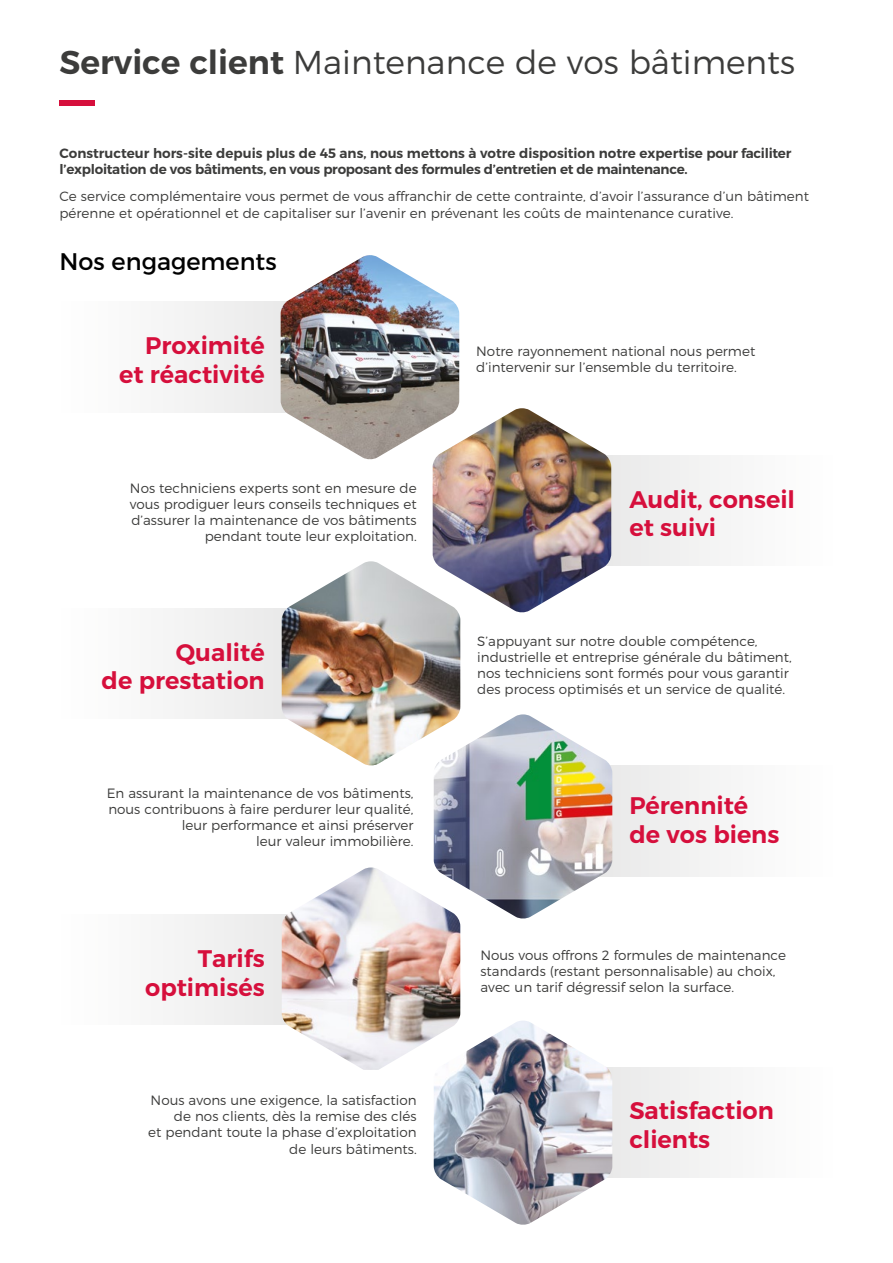
<style>
.page{position:relative;width:893px;height:1263px;background:#fff}
.page>*{position:absolute;margin:0;border:0;box-sizing:border-box;transform-origin:0 0}
.t1{font:600 53.25px "Montserrat";color:#d60f3c}
.t2{font:300 33px "Montserrat";color:#3c3c3b}
.t3{font:600 24px/28.8px "Montserrat";color:#d60f3c;text-align:right}
.t4{font:24px "Montserrat";color:#000}
.t5{font:300 13.5px/16.2px "Montserrat";color:#3c3c3b}
.t6{font:600 13.5px/16.2px "Montserrat";letter-spacing:-.02em;color:#3c3c3b}
.s1{font-weight:600}
</style>
<div class="page">
<div style="left:60px;top:302px;width:318px;height:110px;background:#f5f5f5"></div>
<div style="left:60px;top:608px;width:318px;height:111px;background:#f5f5f5"></div>
<div style="left:60px;top:914px;width:318px;height:111px;background:#f5f5f5"></div>
<div style="left:514px;top:1067px;width:319px;height:111px;background:#f4f4f4"></div>
<div style="left:514px;top:765px;width:319px;height:111px;background:#f4f4f4"></div>
<div style="left:514px;top:455px;width:319px;height:111px;background:#f5f5f5"></div>
<img style="left:281px;top:255px;width:178px;height:205px">
<img style="left:282px;top:561px;width:178px;height:205px">
<img style="left:433px;top:408px;width:178px;height:205px">
<img style="left:434px;top:714px;width:178px;height:205px">
<img style="left:434px;top:1021px;width:178px;height:204px">
<img style="left:282px;top:867px;width:178px;height:203px">
<h2 class="t2" style="left:60px;top:43px;width:737px"><span class="s1">Service client</span> Maintenance de vos bâtiments</h2>
<h1 class="t1" style="left:60px;top:65px;width:37px">—</h1>
<p class="t6" style="left:60px;top:145px;width:733px">Constructeur hors-site depuis plus de 45 ans, nous mettons à votre disposition notre expertise pour faciliter l’exploitation de vos bâtiments, en vous proposant des formules d’entretien et de maintenance.</p>
<p class="t5" style="left:60px;top:188px;width:751px">Ce service complémentaire vous permet de vous affranchir de cette contrainte, d’avoir l’assurance d’un bâtiment pérenne et opérationnel et de capitaliser sur l’avenir en prévenant les coûts de maintenance curative.</p>
<h3 class="t4" style="left:60px;top:247px;width:219px">Nos engagements</h3>
<h3 class="t3" style="left:119px;top:332px;width:147px">Proximité et réactivité</h3>
<p class="t5" style="left:476px;top:342px;width:280px">Notre rayonnement national nous permet d’intervenir sur l’ensemble du territoire.</p>
<p class="t5" style="left:130px;top:479px;width:288px;text-align:right">Nos techniciens experts sont en mesure de vous prodiguer leurs conseils techniques et d’assurer la maintenance de vos bâtiments pendant toute leur exploitation.</p>
<h3 class="t3" style="left:629px;top:485px;width:167px;text-align:left">Audit, conseil et suivi</h3>
<h3 class="t3" style="left:102px;top:638px;width:165px">Qualité<br>de prestation</h3>
<p class="t5" style="left:477px;top:632px;width:316px">S’appuyant sur notre double compétence, industrielle et entreprise générale du bâtiment, nos techniciens sont formés pour vous garantir des process optimisés et un service de qualité.</p>
<p class="t5" style="left:107px;top:785px;width:308px;text-align:right">En assurant la maintenance de vos bâtiments, nous contribuons à faire perdurer leur qualité, leur performance et ainsi préserver<br>leur valeur immobilière.</p>
<h3 class="t3" style="left:629px;top:791px;width:152px;text-align:left">Pérennité de vos biens</h3>
<h3 class="t3" style="left:145px;top:944px;width:121px">Tarifs optimisés</h3>
<p class="t5" style="left:480px;top:947px;width:307px">Nous vous offrons 2 formules de maintenance standards (restant personnalisable) au choix, avec un tarif dégressif selon la surface.</p>
<p class="t5" style="left:148px;top:1092px;width:270px;text-align:right">Nous avons une exigence, la satisfaction de nos clients, dès la remise des clés<br>et pendant toute la phase d’exploitation de leurs bâtiments.</p>
<h3 class="t3" style="left:629px;top:1096px;width:146px;text-align:left">Satisfaction clients</h3>
</div>
